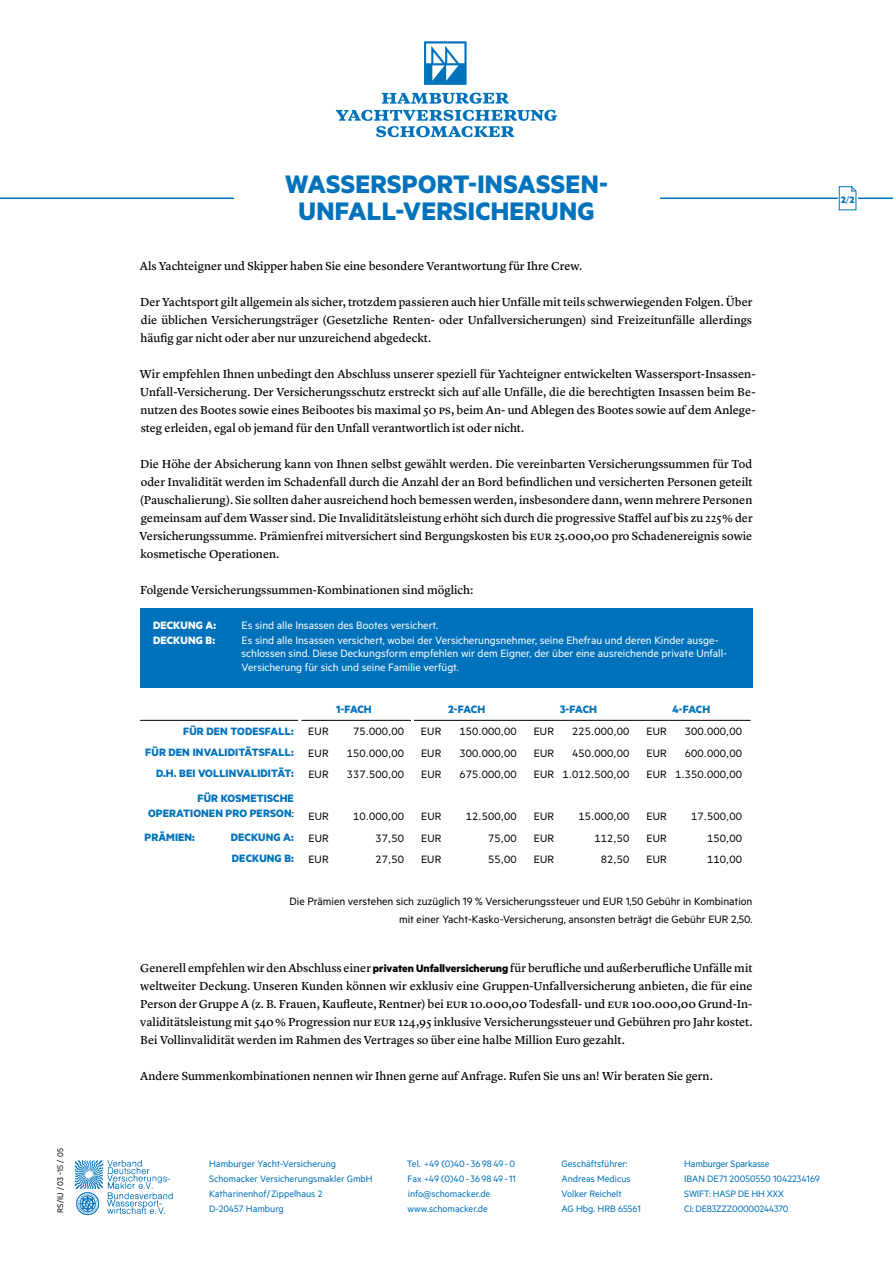
<style>
.page{position:relative;width:893px;height:1263px;background:#fff}
.page>*{position:absolute;margin:0;border:0;box-sizing:border-box;transform-origin:0 0}
.t1{font:700 28.5px/27px "Metric";letter-spacing:.01em;color:#0072bc;text-align:center}
.t2{font:12px/18px "Lyon Text Regular No.2";color:#000;text-align:justify}
.t3{font:12px/18px "Metric";letter-spacing:.01em;color:#000}
.t4{font:12px/13.5px "Metric";color:#fff}
.t5{font:700 12px/15px "Metric";letter-spacing:.01em;color:#0072bc}
.t6{font:700 12px "Metric";letter-spacing:.01em;color:#fff}
.t7{font:10.5px/15px "Metric";color:#0072bc}
.t8{font:10.5px/15px "Metric";letter-spacing:-.02em;color:#0072bc}
.t9{font:700 10.5px "Metric";color:#0072bc}
.t10{font:9px "Metric";color:#000}
.s1{font-weight:400}
.s2{font-weight:400;color:#000}
.s3{font-family:"Metric";font-weight:700}
.s4{font-size:9px}
</style>
<div class="page">
<hr style="left:0;top:198px;width:893px;height:1px;background:#0072bc">
<div style="left:234px;top:175px;width:425px;height:47px;background:#fff"></div>
<div style="left:140px;top:608px;width:613px;height:80px;background:#0072bc"></div>
<hr style="left:140px;top:720px;width:158px;height:1px;background:#000">
<hr style="left:301px;top:720px;width:110px;height:1px;background:#000">
<hr style="left:414px;top:720px;width:111px;height:1px;background:#000">
<hr style="left:525px;top:720px;width:113px;height:1px;background:#000">
<hr style="left:638px;top:720px;width:112px;height:1px;background:#000">
<svg style="left:838px;top:186px;width:19px;height:25px"></svg>
<svg style="left:839px;top:186px;width:17px;height:24px"></svg>
<img style="left:74px;top:1160px;width:99px;height:56px">
<div style="left:76px;top:1192px;width:23px;height:23px;border:1px solid #0072bc;border-radius:50%"></div>
<svg style="left:78px;top:1194px;width:20px;height:19px"></svg>
<svg style="left:424px;top:41px;width:43px;height:44px"></svg>
<svg style="left:382px;top:93px;width:127px;height:11px"></svg>
<svg style="left:336px;top:110px;width:221px;height:27px"></svg>
<p class="t10" style="left:55px;top:1213px;width:66px;rotate:-90deg">rs/iu / 03 -15 / 05</p>
<h1 class="t1" style="left:285px;top:170px;width:324px">WASSERSPORT-INSASSEN-<br>UNFALL-VERSICHERUNG</h1>
<p class="t2" style="left:140px;top:256px;width:444px">Als Yachteigner und Skipper haben Sie eine besondere Verantwortung für Ihre Crew.</p>
<p class="t2" style="left:140px;top:292px;width:614px">Der Yachtsport gilt allgemein als sicher, trotzdem passieren auch hier Unfälle mit teils schwerwiegenden Folgen. Über die üblichen Versicherungsträger (Gesetzliche Renten- oder Unfallversicherungen) sind Freizeitunfälle allerdings häufig gar nicht oder aber nur unzureichend abgedeckt.</p>
<p class="t2" style="left:140px;top:364px;width:617px">Wir empfehlen Ihnen unbedingt den Abschluss unserer speziell für Yachteigner entwickelten Wassersport-Insassen-Unfall-Versicherung. Der Versicherungsschutz erstreckt sich auf alle Unfälle, die die berechtigten Insassen beim Be&shy;nutzen des Bootes sowie eines Beibootes bis maximal 50 ps, beim An- und Ablegen des Bootes sowie auf dem Anlege&shy;steg erleiden, egal ob jemand für den Unfall verantwortlich ist oder nicht.</p>
<p class="t2" style="left:140px;top:454px;width:615px">Die Höhe der Absicherung kann von Ihnen selbst gewählt werden. Die vereinbarten Versicherungssummen für Tod oder Invalidität werden im Schadenfall durch die Anzahl der an Bord befindlichen und versicherten Personen geteilt (Pauschalierung). Sie sollten daher ausreichend hoch bemessen werden, insbesondere dann, wenn mehrere Personen gemeinsam auf dem Wasser sind. Die Invaliditätsleistung erhöht sich durch die progressive Staffel auf bis zu 225% der Versicherungssumme. Prämienfrei mitversichert sind Bergungskosten bis eur 25.000,00 pro Schadenereignis sowie kosmetische Operationen.</p>
<p class="t2" style="left:140px;top:580px;width:335px">Folgende Versicherungssummen-Kombinationen sind möglich:</p>
<p class="t6" style="left:153px;top:618px;width:80px">DECKUNG A: <span class="s1">E</span></p>
<p class="t4" style="left:248px;top:618px;width:192px">s sind alle Insassen des Bootes versichert.</p>
<p class="t6" style="left:153px;top:633px;width:72px">DECKUNG B: <span class="s1">E</span></p>
<p class="t4" style="left:242px;top:633px;width:487px;text-indent:6px">s sind alle Insassen versichert, wobei der Versicherungsnehmer, seine Ehefrau und deren Kinder ausge&shy;schlossen sind. Diese Deckungsform empfehlen wir dem Eigner, der über eine ausreichende private Unfall-<br>Versicherung für sich und seine Familie verfügt.</p>
<p class="t5" style="left:336px;top:701px;width:37px">1-FACH</p>
<p class="t5" style="left:448px;top:701px;width:39px">2-FACH</p>
<p class="t5" style="left:560px;top:701px;width:38px">3-FACH</p>
<p class="t5" style="left:672px;top:701px;width:39px">4-FACH</p>
<p class="t5" style="left:183px;top:723px;width:133px">FÜR DEN TODESFALL: <span class="s2">EUR</span></p>
<p class="t3" style="left:353px;top:722px;width:52px">75.000,00</p>
<p class="t3" style="left:421px;top:722px;width:8px">EUR</p>
<p class="t3" style="left:459px;top:722px;width:59px">150.000,00</p>
<p class="t3" style="left:534px;top:722px;width:8px">EUR</p>
<p class="t3" style="left:572px;top:722px;width:59px">225.000,00</p>
<p class="t3" style="left:646px;top:722px;width:8px">EUR</p>
<p class="t3" style="left:685px;top:722px;width:59px">300.000,00</p>
<p class="t5" style="left:145px;top:744px;width:171px">FÜR DEN INVALIDITÄTSFALL: <span class="s2">EUR</span></p>
<p class="t3" style="left:347px;top:743px;width:59px">150.000,00</p>
<p class="t3" style="left:421px;top:743px;width:8px">EUR</p>
<p class="t3" style="left:459px;top:743px;width:59px">300.000,00</p>
<p class="t3" style="left:534px;top:743px;width:8px">EUR</p>
<p class="t3" style="left:572px;top:743px;width:59px">450.000,00</p>
<p class="t3" style="left:646px;top:743px;width:8px">EUR</p>
<p class="t3" style="left:685px;top:743px;width:59px">600.000,00</p>
<p class="t5" style="left:156px;top:766px;width:160px">D.H. BEI VOLLINVALIDITÄT: <span class="s2">EUR</span></p>
<p class="t3" style="left:347px;top:765px;width:59px">337.500,00</p>
<p class="t3" style="left:421px;top:765px;width:8px">EUR</p>
<p class="t3" style="left:459px;top:765px;width:59px">675.000,00</p>
<p class="t3" style="left:534px;top:765px;width:8px">EUR</p>
<p class="t3" style="left:563px;top:765px;width:68px">1.012.500,00</p>
<p class="t3" style="left:646px;top:765px;width:8px">EUR</p>
<p class="t3" style="left:675px;top:765px;width:68px">1.350.000,00</p>
<p class="t5" style="left:148px;top:790px;width:168px;text-indent:49px">FÜR KOSMETISCHE<br>OPERATIONEN PRO PERSON<span class="s2">: EUR</span></p>
<p class="t3" style="left:353px;top:807px;width:52px">10.000,00</p>
<p class="t3" style="left:421px;top:807px;width:8px">EUR</p>
<p class="t3" style="left:466px;top:807px;width:52px">12.500,00</p>
<p class="t3" style="left:534px;top:807px;width:8px">EUR</p>
<p class="t3" style="left:578px;top:807px;width:52px">15.000,00</p>
<p class="t3" style="left:646px;top:807px;width:8px">EUR</p>
<p class="t3" style="left:691px;top:807px;width:52px">17.500,00</p>
<p class="t5" style="left:144px;top:829px;width:73px">PRÄMIEN: D</p>
<p class="t5" style="left:238px;top:829px;width:78px">ECKUNG A: <span class="s2">EUR</span></p>
<p class="t3" style="left:375px;top:828px;width:30px">37,50</p>
<p class="t3" style="left:421px;top:828px;width:8px">EUR</p>
<p class="t3" style="left:488px;top:828px;width:30px">75,00</p>
<p class="t3" style="left:534px;top:828px;width:8px">EUR</p>
<p class="t3" style="left:594px;top:828px;width:36px">112,50</p>
<p class="t3" style="left:646px;top:828px;width:8px">EUR</p>
<p class="t3" style="left:707px;top:828px;width:36px">150,00</p>
<p class="t5" style="left:232px;top:851px;width:84px">DECKUNG B: <span class="s2">EUR</span></p>
<p class="t3" style="left:375px;top:850px;width:30px">27,50</p>
<p class="t3" style="left:421px;top:850px;width:8px">EUR</p>
<p class="t3" style="left:488px;top:850px;width:30px">55,00</p>
<p class="t3" style="left:534px;top:850px;width:8px">EUR</p>
<p class="t3" style="left:601px;top:850px;width:30px">82,50</p>
<p class="t3" style="left:646px;top:850px;width:8px">EUR</p>
<p class="t3" style="left:707px;top:850px;width:36px">110,00</p>
<p class="t3" style="left:290px;top:892px;width:321px">Die Prämien verstehen sich zuzüglich 19 % Versicherungssteuer und EUR</p>
<p class="t3" style="left:399px;top:892px;width:355px;text-indent:227px">1,50 Gebühr in Kombination mit einer Yacht-Kasko-Versicherung, ansonsten beträgt die Gebühr EUR</p>
<p class="t3" style="left:731px;top:910px;width:23px">2,50.</p>
<p class="t2" style="left:140px;top:958px;width:614px">Generell empfehlen wir den Abschluss einer <span class="s3">PRIVATEN UNFALLVERSICHERUNG</span> für berufliche und außerberufliche Unfälle mit weltweiter Deckung. Unseren Kunden können wir exklusiv eine Gruppen-Unfallversicherung anbieten, die für eine Person der Gruppe A (z. B. Frauen, Kaufleute, Rentner) bei eur 10.000,00 Todesfall- und eur 100.000,00 Grund-In&shy;validitätsleistung mit 540 % Progression nur eur 124,95 inklusive Versicherungssteuer und Gebühren pro Jahr kostet.<br>Bei Vollinvalidität werden im Rahmen des Vertrages so über eine halbe Million Euro gezahlt.</p>
<p class="t2" style="left:140px;top:1066px;width:574px">Andere Summenkombinationen nennen wir Ihnen gerne auf Anfrage. Rufen Sie uns an! Wir beraten Sie gern.</p>
<p class="t9" style="left:841px;top:193px;width:15px">2<span class="s1">/</span>2</p>
<p class="t7" style="left:209px;top:1156px;width:165px">Hamburger Yacht-Versicherung<br>Schomacker Versicherungsmakler GmbH<br>Katharinenhof/Zippelhaus 2<br>D-20457 Hamburg</p>
<p class="t7" style="left:407px;top:1156px;width:111px">Tel. <span class="s4">+</span>49 (0)40- 36 9849 -0<br>Fax <span class="s4">+</span>49 (0)40- 36 9849 -11 info@schomacker.de www.schomacker.de</p>
<p class="t7" style="left:561px;top:1156px;width:81px">Geschäftsführer:<br>Andreas Medicus<br>Volker Reichelt<br>AG Hbg. HRB 65561</p>
<p class="t8" style="left:684px;top:1156px;width:137px">Hamburger Sparkasse<br>IBAN DE71 20050550 1042234169<br>SWIFT: HASP DE HH XXX<br>CI: DE83ZZZ00000244370</p>
</div>
